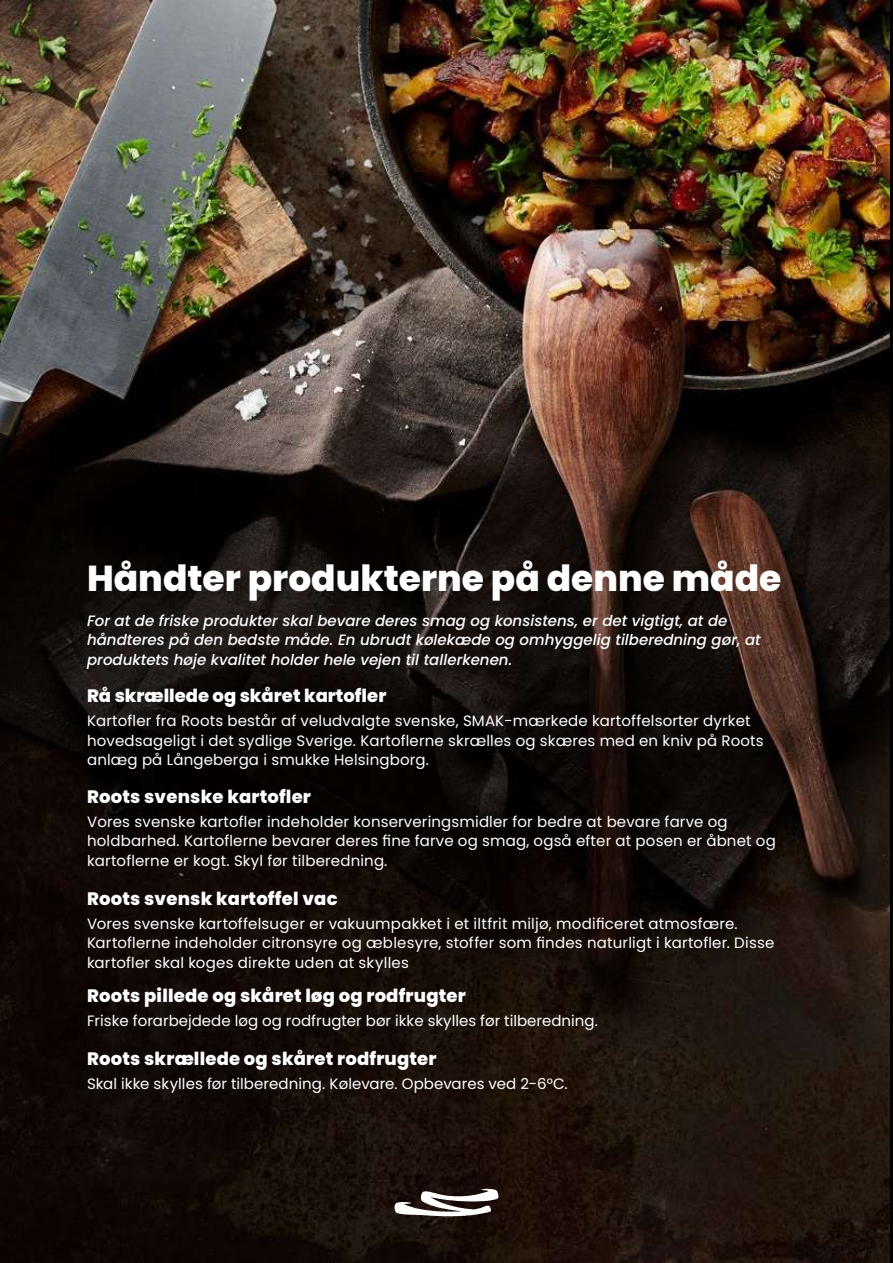
<style>
.page{position:relative;width:893px;height:1263px;background:#fff}
.page>*{position:absolute;margin:0;border:0;box-sizing:border-box;transform-origin:0 0}
.t1{font:800 36px "Poppins";color:#fff}
.t2{font:800 18px "Poppins";letter-spacing:.01em;color:#fff}
.t3{font:15px/19.5px "Poppins";letter-spacing:.01em;color:#fff}
.t4{font:italic 500 15px/19.5px "Poppins";color:#fff}
</style>
<div class="page">
<img style="left:0;top:0;width:890px;height:1263px">
<svg style="left:394px;top:1189px;width:104px;height:27px"></svg>
<h1 class="t1" style="left:87px;top:557px;width:696px">Håndter produkterne på denne måde</h1>
<p class="t4" style="left:87px;top:611px;width:675px">For at de friske produkter skal bevare deres smag og konsistens, er det vigtigt, at de håndteres på den bedste måde. En ubrudt kølekæde og omhyggelig tilberedning gør, at produktets høje kvalitet holder hele vejen til tallerkenen.</p>
<p class="t2" style="left:87px;top:685px;width:301px">Rå skrællede og skåret kartofler</p>
<p class="t3" style="left:87px;top:711px;width:678px">Kartofler fra Roots består af veludvalgte svenske, SMAK-mærkede kartoffelsorter dyrket hovedsageligt i det sydlige Sverige. Kartoflerne skrælles og skæres med en kniv på Roots anlæg på Långeberga i smukke Helsingborg.</p>
<p class="t2" style="left:87px;top:786px;width:225px">Roots svenske kartofler</p>
<p class="t3" style="left:87px;top:812px;width:690px">Vores svenske kartofler indeholder konserveringsmidler for bedre at bevare farve og holdbarhed. Kartoflerne bevarer deres fine farve og smag, også efter at posen er åbnet og kartoflerne er kogt. Skyl før tilberedning.</p>
<p class="t2" style="left:87px;top:888px;width:252px">Roots svensk kartoffel vac</p>
<p class="t3" style="left:87px;top:914px;width:689px">Vores svenske kartoffelsuger er vakuumpakket i et iltfrit miljø, modificeret atmosfære.<br>Kartoflerne indeholder citronsyre og æblesyre, stoffer som findes naturligt i kartofler. Disse kartofler skal koges direkte uden at skylles</p>
<p class="t2" style="left:87px;top:985px;width:380px">Roots pillede og skåret løg og rodfrugter</p>
<p class="t3" style="left:87px;top:1011px;width:512px">Friske forarbejdede løg og rodfrugter bør ikke skylles før tilberedning.</p>
<p class="t2" style="left:87px;top:1048px;width:351px">Roots skrællede og skåret rodfrugter</p>
<p class="t3" style="left:87px;top:1074px;width:482px">Skal ikke skylles før tilberedning. Kølevare. Opbevares ved 2-6°C.</p>
</div>
